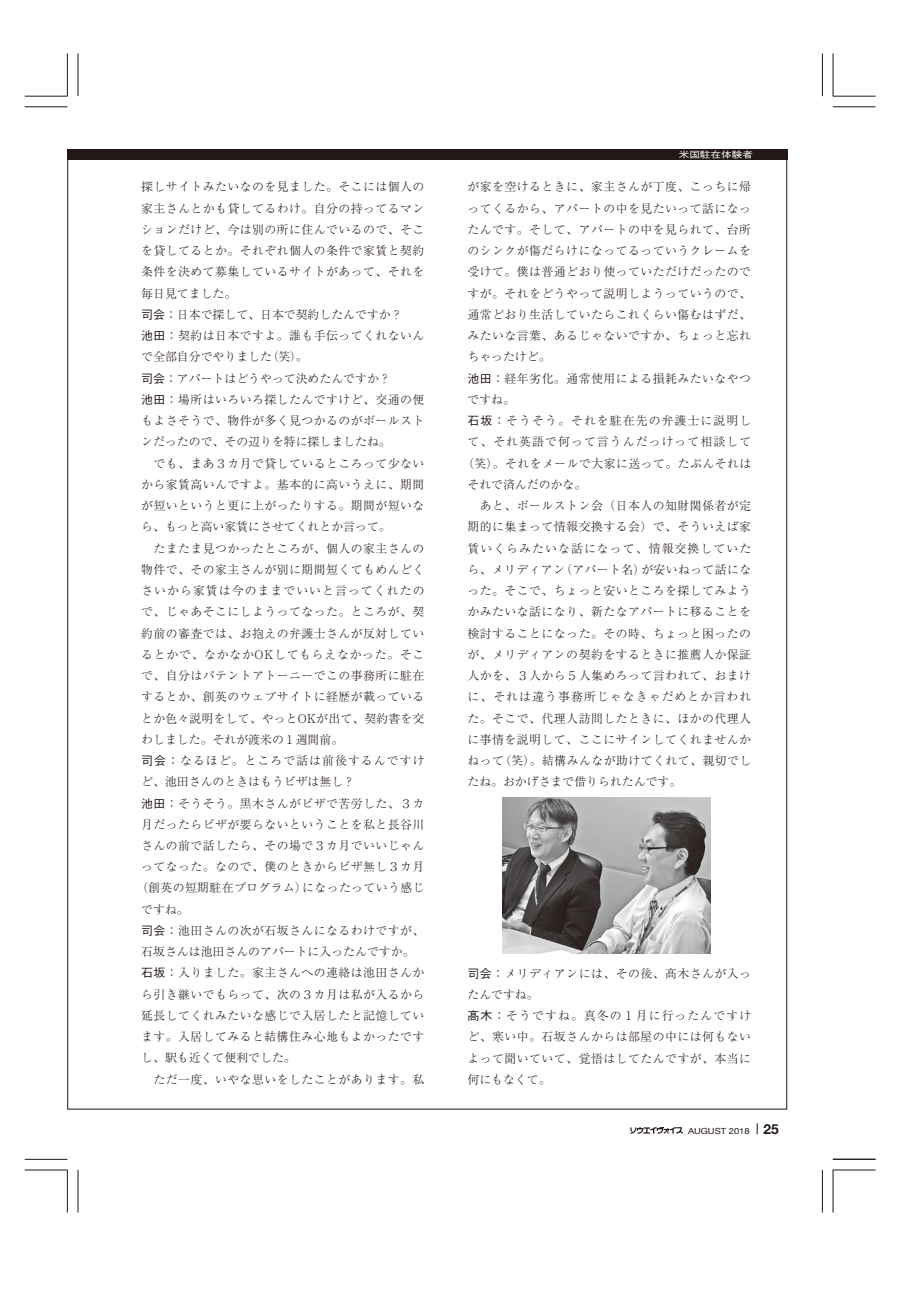
<style>
.page{position:relative;width:911px;height:1290px;background:#fff}
.page>*{position:absolute;margin:0;border:0;box-sizing:border-box;transform-origin:0 0}
.t1{font:300 11.88px/21.2px "Ryumin Pro";letter-spacing:.04em;color:#221815}
.t2{font:300 11.88px "Ryumin Pro";color:#221815}
.t3{font:300 11.88px "Ryumin Pro";letter-spacing:.09em;color:#221815}
.t4{font:300 11.88px "Ryumin Pro";letter-spacing:.015em;color:#221815}
.t5{font:300 11.88px "Ryumin Pro";letter-spacing:.06em;color:#221815}
.t6{font:500 9px "Gothic BBB Pro";color:#fff;scale:1.18 1}
.t7{font:8.5px "Helvetica Neue";color:#221815;scale:1.11 1}
.s1{font-family:"Gothic BBB Pro";font-weight:500}
.s2{font-weight:700;font-size:13.75px}
</style>
<div class="page">
<hr style="left:822px;top:53px;width:1px;height:43px;background:#221815">
<hr style="left:832px;top:53px;width:1px;height:43px;background:#221815">
<hr style="left:822px;top:1170px;width:1px;height:42px;background:#221815">
<hr style="left:832px;top:1170px;width:1px;height:42px;background:#221815">
<hr style="left:78px;top:1170px;width:1px;height:42px;background:#221815">
<hr style="left:67px;top:1170px;width:1px;height:42px;background:#221815">
<hr style="left:833px;top:96px;width:42px;height:1px;background:#221815">
<hr style="left:833px;top:107px;width:42px;height:1px;background:#221815">
<hr style="left:833px;top:1170px;width:42px;height:1px;background:#221815">
<hr style="left:25px;top:1159px;width:42px;height:1px;background:#221815">
<hr style="left:25px;top:1170px;width:42px;height:1px;background:#221815">
<hr style="left:78px;top:53px;width:1px;height:43px;background:#221815">
<hr style="left:67px;top:53px;width:1px;height:43px;background:#221815">
<hr style="left:25px;top:96px;width:42px;height:1px;background:#221815">
<hr style="left:25px;top:107px;width:42px;height:1px;background:#221815">
<hr style="left:832px;top:1159px;width:43px;height:1px;background:#221815">
<svg style="left:630px;top:1127px;width:53px;height:7px"></svg>
<div style="left:67px;top:149px;width:721px;height:10px;background:#221815"></div>
<img style="left:503px;top:798px;width:207px;height:155px">
<p class="t1" style="left:141px;top:175px;width:285px">探しサイトみたいなのを見ました。そこには個人の</p>
<p class="t1" style="left:141px;top:196px;width:285px">家主さんとかも貸してるわけ。自分の持ってるマン</p>
<p class="t1" style="left:141px;top:218px;width:285px">ションだけど、今は別の所に住んでいるので、そこ</p>
<p class="t1" style="left:141px;top:239px;width:285px">を貸してるとか。それぞれ個人の条件で家賃と契約</p>
<p class="t1" style="left:141px;top:260px;width:285px">条件を決めて募集しているサイトがあって、それを</p>
<p class="t2" style="left:141px;top:284px;width:96px">毎日見てました。</p>
<p class="t2" style="left:141px;top:305px;width:263px"><span class="s1">司会：</span>日本で探して、日本で契約したんですか？</p>
<p class="t1" style="left:141px;top:324px;width:285px"><span class="s1">池田：</span>契約は日本ですよ。誰も手伝ってくれないん</p>
<p class="t2" style="left:141px;top:347px;width:168px">で全部自分でやりました（笑）。</p>
<p class="t2" style="left:141px;top:369px;width:251px"><span class="s1">司会：</span>アパートはどうやって決めたんですか？</p>
<p class="t1" style="left:141px;top:388px;width:285px"><span class="s1">池田：</span>場所はいろいろ探したんですけど、交通の便</p>
<p class="t1" style="left:141px;top:409px;width:285px">もよさそうで、物件が多く見つかるのがボールスト</p>
<p class="t2" style="left:141px;top:432px;width:251px">ンだったので、その辺りを特に探しましたね。</p>
<p class="t1" style="left:141px;top:451px;width:285px">　でも、まあ３カ月で貸しているところって少ない</p>
<p class="t1" style="left:141px;top:473px;width:285px">から家賃高いんですよ。基本的に高いうえに、期間</p>
<p class="t1" style="left:141px;top:494px;width:285px">が短いというと更に上がったりする。期間が短いな</p>
<p class="t2" style="left:141px;top:517px;width:251px">ら、もっと高い家賃にさせてくれとか言って。</p>
<p class="t1" style="left:141px;top:536px;width:285px">　たまたま見つかったところが、個人の家主さんの</p>
<p class="t1" style="left:141px;top:558px;width:285px">物件で、その家主さんが別に期間短くてもめんどく</p>
<p class="t3" style="left:141px;top:581px;width:285px">さいから家賃は今のままでいいと言ってくれたの</p>
<p class="t1" style="left:141px;top:600px;width:285px">で、じゃあそこにしようってなった。ところが、契</p>
<p class="t1" style="left:141px;top:621px;width:285px">約前の審査では、お抱えの弁護士さんが反対してい</p>
<p class="t5" style="left:141px;top:645px;width:285px">るとかで、なかなかOKしてもらえなかった。そこ</p>
<p class="t1" style="left:141px;top:664px;width:285px">で、自分はパテントアトーニーでこの事務所に駐在</p>
<p class="t1" style="left:141px;top:685px;width:285px">するとか、創英のウェブサイトに経歴が載っている</p>
<p class="t4" style="left:141px;top:709px;width:285px">とか色々説明をして、やっとOKが出て、契約書を交</p>
<p class="t2" style="left:141px;top:730px;width:203px">わしました。それが渡米の１週間前。</p>
<p class="t3" style="left:141px;top:751px;width:285px"><span class="s1">司会：</span>なるほど。ところで話は前後するんですけ</p>
<p class="t2" style="left:141px;top:772px;width:215px">ど、池田さんのときはもうビザは無し？</p>
<p class="t1" style="left:141px;top:791px;width:285px"><span class="s1">池田：</span>そうそう。黒木さんがビザで苦労した、３カ</p>
<p class="t1" style="left:141px;top:813px;width:285px">月だったらビザが要らないということを私と長谷川</p>
<p class="t1" style="left:141px;top:834px;width:285px">さんの前で話したら、その場で３カ月でいいじゃん</p>
<p class="t1" style="left:141px;top:855px;width:285px">ってなった。なので、僕のときからビザ無し３カ月</p>
<p class="t1" style="left:136px;top:876px;width:289px">（創英の短期駐在プログラム）になったっていう感じ</p>
<p class="t1" style="left:141px;top:898px;width:49px">ですね。</p>
<p class="t1" style="left:141px;top:919px;width:285px"><span class="s1">司会：</span>池田さんの次が石坂さんになるわけですが、</p>
<p class="t2" style="left:141px;top:942px;width:275px">石坂さんは池田さんのアパートに入ったんですか。</p>
<p class="t1" style="left:141px;top:961px;width:285px"><span class="s1">石坂：</span>入りました。家主さんへの連絡は池田さんか</p>
<p class="t1" style="left:141px;top:983px;width:285px">ら引き継いでもらって、次の３カ月は私が入るから</p>
<p class="t1" style="left:141px;top:1004px;width:285px">延長してくれみたいな感じで入居したと記憶してい</p>
<p class="t1" style="left:141px;top:1025px;width:285px">ます。入居してみると結構住み心地もよかったです</p>
<p class="t2" style="left:141px;top:1049px;width:156px">し、駅も近くて便利でした。</p>
<p class="t1" style="left:141px;top:1068px;width:285px">　ただ一度、いやな思いをしたことがあります。私</p>
<p class="t6" style="left:678px;top:148px;width:65px">米国駐在体験者</p>
<p class="t1" style="left:467px;top:175px;width:285px">が家を空けるときに、家主さんが丁度、こっちに帰</p>
<p class="t1" style="left:467px;top:197px;width:285px">ってくるから、アパートの中を見たいって話になっ</p>
<p class="t1" style="left:467px;top:218px;width:285px">たんです。そして、アパートの中を見られて、台所</p>
<p class="t1" style="left:467px;top:239px;width:285px">のシンクが傷だらけになってるっていうクレームを</p>
<p class="t1" style="left:467px;top:260px;width:285px">受けて。僕は普通どおり使っていただけだったので</p>
<p class="t1" style="left:467px;top:282px;width:285px">すが。それをどうやって説明しようっていうので、</p>
<p class="t1" style="left:467px;top:303px;width:285px">通常どおり生活していたらこれくらい傷むはずだ、</p>
<p class="t1" style="left:467px;top:324px;width:285px">みたいな言葉、あるじゃないですか、ちょっと忘れ</p>
<p class="t1" style="left:467px;top:345px;width:85px">ちゃったけど。</p>
<p class="t1" style="left:467px;top:367px;width:285px"><span class="s1">池田：</span>経年劣化。通常使用による損耗みたいなやつ</p>
<p class="t1" style="left:467px;top:388px;width:49px">ですね。</p>
<p class="t3" style="left:467px;top:411px;width:285px"><span class="s1">石坂：</span>そうそう。それを駐在先の弁護士に説明し</p>
<p class="t3" style="left:467px;top:433px;width:285px">て、それ英語で何って言うんだっけって相談して</p>
<p class="t1" style="left:462px;top:452px;width:290px">（笑）。それをメールで大家に送って。たぶんそれは</p>
<p class="t2" style="left:467px;top:475px;width:120px">それで済んだのかな。</p>
<p class="t1" style="left:467px;top:494px;width:285px">　あと、ボールストン会（日本人の知財関係者が定</p>
<p class="t1" style="left:467px;top:515px;width:285px">期的に集まって情報交換する会）で、そういえば家</p>
<p class="t3" style="left:467px;top:539px;width:285px">賃いくらみたいな話になって、情報交換していた</p>
<p class="t1" style="left:467px;top:558px;width:285px">ら、メリディアン（アパート名）が安いねって話にな</p>
<p class="t1" style="left:467px;top:579px;width:285px">った。そこで、ちょっと安いところを探してみよう</p>
<p class="t1" style="left:467px;top:600px;width:285px">かみたいな話になり、新たなアパートに移ることを</p>
<p class="t1" style="left:467px;top:622px;width:285px">検討することになった。その時、ちょっと困ったの</p>
<p class="t1" style="left:467px;top:643px;width:285px">が、メリディアンの契約をするときに推薦人か保証</p>
<p class="t1" style="left:467px;top:664px;width:285px">人かを、３人から５人集めろって言われて、おまけ</p>
<p class="t3" style="left:467px;top:687px;width:285px">に、それは違う事務所じゃなきゃだめとか言われ</p>
<p class="t1" style="left:467px;top:706px;width:285px">た。そこで、代理人訪問したときに、ほかの代理人</p>
<p class="t1" style="left:467px;top:728px;width:285px">に事情を説明して、ここにサインしてくれませんか</p>
<p class="t1" style="left:467px;top:749px;width:285px">ねって（笑）。結構みんなが助けてくれて、親切でし</p>
<p class="t2" style="left:467px;top:772px;width:215px">たね。おかげさまで借りられたんです。</p>
<p class="t1" style="left:467px;top:961px;width:285px"><span class="s1">司会：</span>メリディアンには、その後、髙木さんが入ったんですね。<br><span class="s1">髙木：</span>そうですね。真冬の１月に行ったんですけど、寒い中。石坂さんからは部屋の中には何もないよって聞いていて、覚悟はしてたんですが、本当に何にもなくて。</p>
<p class="t7" style="left:688px;top:1124px;width:83px">AUGUST 2018 <span class="s2">25</span></p>
</div>
